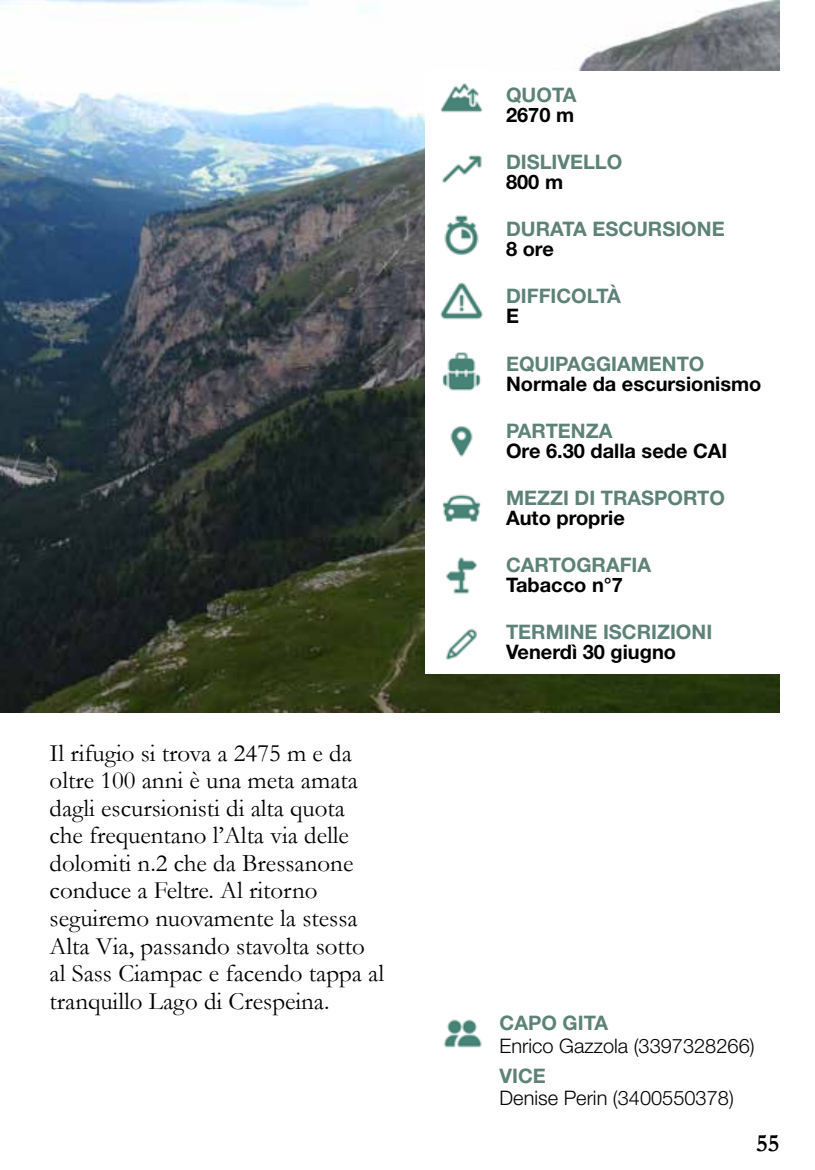
<style>
.page{position:relative;width:815px;height:1170px;background:#fff}
.page>*{position:absolute;margin:0;border:0;box-sizing:border-box;transform-origin:0 0}
.t1{font:25px/27.5px "Garamond";color:#000}
.t2{font:700 25px "Garamond";color:#000}
.t3{font:700 20px "Helvetica Neue LT Std";color:#5d8277}
.t4{font:700 20px "Helvetica Neue LT Std";color:#000}
.t5{font:300 20px "Helvetica Neue LT Std";color:#000}
</style>
<div class="page">
<img style="left:0;top:0;width:780px;height:712px">
<div style="left:425px;top:71px;width:362px;height:602px;background:#fff"></div>
<img style="left:440px;top:83px;width:43px;height:30px">
<img style="left:441px;top:155px;width:41px;height:28px">
<img style="left:444px;top:215px;width:35px;height:40px">
<img style="left:442px;top:494px;width:39px;height:28px">
<img style="left:442px;top:352px;width:39px;height:39px">
<img style="left:440px;top:282px;width:43px;height:38px">
<img style="left:450px;top:426px;width:23px;height:31px">
<img style="left:446px;top:557px;width:31px;height:37px">
<img style="left:446px;top:628px;width:31px;height:32px">
<img style="left:443px;top:1019px;width:39px;height:29px">
<p class="t1" style="left:50px;top:738px;width:336px">Il rifugio si trova a 2475 m e da oltre 100 anni è una meta amata dagli escursionisti di alta quota che frequentano l’Alta via delle dolomiti n.2 che da Bressanone conduce a Feltre. Al ritorno seguiremo nuovamente la stessa<br>Alta Via, passando stavolta sotto al Sass Ciampac e facendo tappa al tranquillo Lago di Crespeina.</p>
<p class="t3" style="left:506px;top:82px;width:72px">QUOTA</p>
<p class="t4" style="left:506px;top:102px;width:70px">2670 m</p>
<p class="t3" style="left:506px;top:149px;width:118px">DISLIVELLO</p>
<p class="t4" style="left:506px;top:169px;width:59px">800 m</p>
<p class="t3" style="left:506px;top:216px;width:220px">DURATA ESCURSIONE</p>
<p class="t4" style="left:506px;top:236px;width:49px">8 ore</p>
<p class="t3" style="left:506px;top:284px;width:116px">DIFFICOLTÀ</p>
<p class="t4" style="left:506px;top:304px;width:14px">E</p>
<p class="t3" style="left:506px;top:351px;width:200px">EQUIPAGGIAMENTO</p>
<p class="t4" style="left:506px;top:371px;width:257px">Normale da escursionismo</p>
<p class="t3" style="left:506px;top:418px;width:108px">PARTENZA</p>
<p class="t4" style="left:506px;top:438px;width:223px">Ore 6.30 dalla sede CAI</p>
<p class="t3" style="left:506px;top:485px;width:220px">MEZZI DI TRASPORTO</p>
<p class="t4" style="left:506px;top:505px;width:120px">Auto proprie</p>
<p class="t3" style="left:506px;top:552px;width:147px">CARTOGRAFIA</p>
<p class="t4" style="left:506px;top:572px;width:118px">Tabacco n°7</p>
<p class="t3" style="left:506px;top:620px;width:208px">TERMINE ISCRIZIONI</p>
<p class="t4" style="left:506px;top:640px;width:172px">Venerdì 30 giugno</p>
<p class="t3" style="left:500px;top:1010px;width:110px">CAPO GITA</p>
<p class="t5" style="left:500px;top:1033px;width:256px">Enrico Gazzola (3397328266)</p>
<p class="t3" style="left:500px;top:1063px;width:48px">VICE</p>
<p class="t5" style="left:500px;top:1085px;width:236px">Denise Perin (3400550378)</p>
<p class="t2" style="left:756px;top:1125px;width:25px">55</p>
</div>
